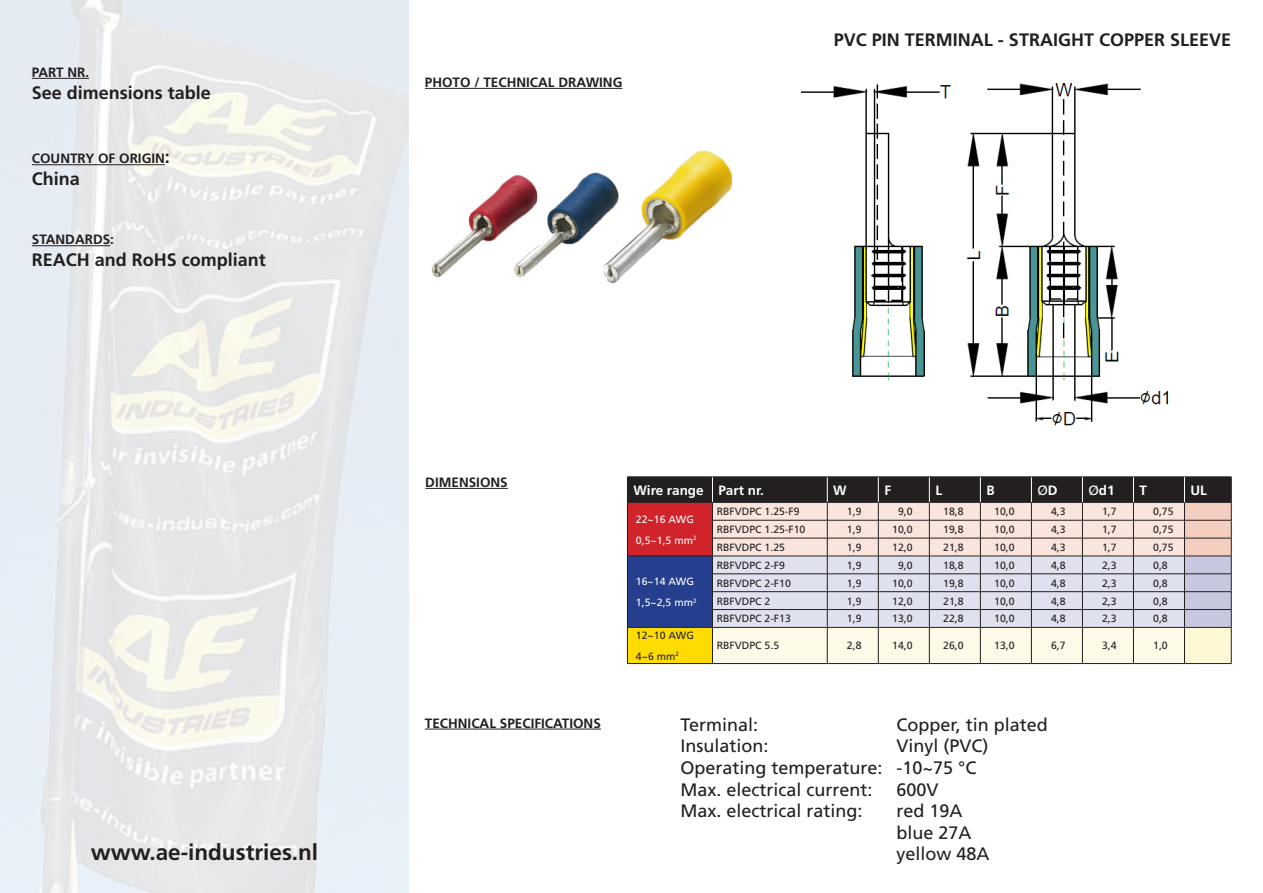
<style>
.page{position:relative;width:1263px;height:893px;background:#fff}
.page>*{position:absolute;margin:0;border:0;box-sizing:border-box;transform-origin:0 0}
.t1{font:700 22.5px "Frutiger LT Std";color:#231f20}
.t2{font:18px "Frutiger LT Std";color:#231f20}
.t3{font:700 18px "Frutiger LT Std";color:#231f20}
.t4{font:700 13.5px "Frutiger LT Std";color:#231f20}
.t5{font:700 13.5px "Frutiger LT Std";color:#fff}
.t6{font:13.5px "Frutiger LT Std";color:#fff}
.t7{font:10.5px "Frutiger LT Std";color:#231f20}
.t8{font:10.5px "Frutiger LT Std";color:#fff}
.s1{font-size:18px}
.s2{font-weight:700}
.s3{font-weight:400}
</style>
<div class="page">
<img style="left:431px;top:150px;width:302px;height:134px">
<img style="left:0;top:0;width:409px;height:893px">
<hr style="left:425px;top:88px;width:197px;height:1px;background:#231f20">
<hr style="left:425px;top:488px;width:83px;height:1px;background:#231f20">
<hr style="left:425px;top:729px;width:176px;height:1px;background:#231f20">
<hr style="left:878px;top:663px;width:51px;height:1px;background:#231f20">
<hr style="left:980px;top:663px;width:51px;height:1px;background:#231f20">
<hr style="left:1031px;top:663px;width:51px;height:1px;background:#231f20">
<hr style="left:1082px;top:663px;width:51px;height:1px;background:#231f20">
<hr style="left:1133px;top:663px;width:51px;height:1px;background:#231f20">
<hr style="left:1184px;top:663px;width:47px;height:1px;background:#231f20">
<hr style="left:627px;top:663px;width:85px;height:1px;background:#231f20">
<hr style="left:712px;top:663px;width:115px;height:1px;background:#231f20">
<hr style="left:827px;top:663px;width:51px;height:1px;background:#231f20">
<hr style="left:929px;top:663px;width:51px;height:1px;background:#231f20">
<svg style="left:627px;top:477px;width:605px;height:186px;background:#bdb0ae"></svg>
<img style="left:801px;top:83px;width:368px;height:343px">
<hr style="left:32px;top:78px;width:57px;height:1px;background:#231f20">
<hr style="left:32px;top:164px;width:133px;height:1px;background:#231f20">
<hr style="left:32px;top:245px;width:78px;height:1px;background:#231f20">
<p class="t4" style="left:32px;top:64px;width:59px">PART NR.</p>
<p class="t3" style="left:32px;top:82px;width:181px">See dimensions table</p>
<p class="t4" style="left:32px;top:151px;width:140px">COUNTRY OF ORIGIN<span class="s1">:</span></p>
<p class="t3" style="left:32px;top:168px;width:50px">China</p>
<p class="t4" style="left:32px;top:232px;width:84px">STANDARDS:</p>
<p class="t3" style="left:32px;top:249px;width:236px">REACH and RoHS compliant</p>
<p class="t1" style="left:91px;top:839px;width:229px">www.ae-industries.nl</p>
<p class="t4" style="left:425px;top:74px;width:199px">PHOTO / TECHNICAL DRAWING</p>
<p class="t3" style="left:834px;top:29px;width:399px">PVC PIN TERMINAL - STRAIGHT COPPER SLEEVE</p>
<p class="t4" style="left:425px;top:474px;width:84px">DIMENSIONS</p>
<p class="t5" style="left:633px;top:482px;width:72px">Wire range</p>
<p class="t5" style="left:718px;top:482px;width:47px">Part nr.</p>
<p class="t5" style="left:833px;top:482px;width:15px">W</p>
<p class="t5" style="left:884px;top:482px;width:8px">F</p>
<p class="t5" style="left:935px;top:482px;width:8px">L</p>
<p class="t5" style="left:986px;top:482px;width:10px">B</p>
<p class="t6" style="left:1037px;top:482px;width:22px">Ø<span class="s2">D</span></p>
<p class="t5" style="left:1088px;top:482px;width:28px"><span class="s3">Ø</span>d1</p>
<p class="t5" style="left:1139px;top:482px;width:9px">T</p>
<p class="t5" style="left:1190px;top:482px;width:18px">UL</p>
<p class="t8" style="left:636px;top:513px;width:60px">22~16 AWG</p>
<p class="t8" style="left:636px;top:534px;width:62px">0,5~1,5 mm<sup>2</sup></p>
<p class="t7" style="left:717px;top:505px;width:84px">RBFVDPC 1.25-F9</p>
<p class="t7" style="left:847px;top:505px;width:16px">1,9</p>
<p class="t7" style="left:898px;top:505px;width:16px">9,0</p>
<p class="t7" style="left:943px;top:505px;width:22px">18,8</p>
<p class="t7" style="left:994px;top:505px;width:22px">10,0</p>
<p class="t7" style="left:1051px;top:505px;width:16px">4,3</p>
<p class="t7" style="left:1102px;top:505px;width:16px">1,7</p>
<p class="t7" style="left:1153px;top:505px;width:22px">0,75</p>
<p class="t7" style="left:717px;top:523px;width:90px">RBFVDPC 1.25-F10</p>
<p class="t7" style="left:847px;top:523px;width:16px">1,9</p>
<p class="t7" style="left:892px;top:523px;width:22px">10,0</p>
<p class="t7" style="left:943px;top:523px;width:22px">19,8</p>
<p class="t7" style="left:994px;top:523px;width:22px">10,0</p>
<p class="t7" style="left:1051px;top:523px;width:16px">4,3</p>
<p class="t7" style="left:1102px;top:523px;width:16px">1,7</p>
<p class="t7" style="left:1153px;top:523px;width:22px">0,75</p>
<p class="t7" style="left:717px;top:541px;width:70px">RBFVDPC 1.25</p>
<p class="t7" style="left:847px;top:541px;width:16px">1,9</p>
<p class="t7" style="left:892px;top:541px;width:22px">12,0</p>
<p class="t7" style="left:943px;top:541px;width:22px">21,8</p>
<p class="t7" style="left:994px;top:541px;width:22px">10,0</p>
<p class="t7" style="left:1051px;top:541px;width:16px">4,3</p>
<p class="t7" style="left:1102px;top:541px;width:16px">1,7</p>
<p class="t7" style="left:1153px;top:541px;width:22px">0,75</p>
<p class="t8" style="left:636px;top:575px;width:60px">16~14 AWG</p>
<p class="t8" style="left:636px;top:596px;width:62px">1,5~2,5 mm<sup>2</sup></p>
<p class="t7" style="left:636px;top:629px;width:60px">12~10 AWG</p>
<p class="t7" style="left:636px;top:650px;width:44px">4~6 mm<sup>2</sup></p>
<p class="t7" style="left:717px;top:559px;width:70px">RBFVDPC 2-F9</p>
<p class="t7" style="left:847px;top:559px;width:16px">1,9</p>
<p class="t7" style="left:898px;top:559px;width:16px">9,0</p>
<p class="t7" style="left:943px;top:559px;width:22px">18,8</p>
<p class="t7" style="left:994px;top:559px;width:22px">10,0</p>
<p class="t7" style="left:1051px;top:559px;width:16px">4,8</p>
<p class="t7" style="left:1102px;top:559px;width:16px">2,3</p>
<p class="t7" style="left:1153px;top:559px;width:16px">0,8</p>
<p class="t7" style="left:717px;top:577px;width:76px">RBFVDPC 2-F10</p>
<p class="t7" style="left:847px;top:577px;width:16px">1,9</p>
<p class="t7" style="left:892px;top:577px;width:22px">10,0</p>
<p class="t7" style="left:943px;top:577px;width:22px">19,8</p>
<p class="t7" style="left:994px;top:577px;width:22px">10,0</p>
<p class="t7" style="left:1051px;top:577px;width:16px">4,8</p>
<p class="t7" style="left:1102px;top:577px;width:16px">2,3</p>
<p class="t7" style="left:1153px;top:577px;width:16px">0,8</p>
<p class="t7" style="left:717px;top:595px;width:55px">RBFVDPC 2</p>
<p class="t7" style="left:847px;top:595px;width:16px">1,9</p>
<p class="t7" style="left:892px;top:595px;width:22px">12,0</p>
<p class="t7" style="left:943px;top:595px;width:22px">21,8</p>
<p class="t7" style="left:994px;top:595px;width:22px">10,0</p>
<p class="t7" style="left:1051px;top:595px;width:16px">4,8</p>
<p class="t7" style="left:1102px;top:595px;width:16px">2,3</p>
<p class="t7" style="left:1153px;top:595px;width:16px">0,8</p>
<p class="t7" style="left:717px;top:613px;width:76px">RBFVDPC 2-F13</p>
<p class="t7" style="left:847px;top:613px;width:16px">1,9</p>
<p class="t7" style="left:892px;top:613px;width:22px">13,0</p>
<p class="t7" style="left:943px;top:613px;width:22px">22,8</p>
<p class="t7" style="left:994px;top:613px;width:22px">10,0</p>
<p class="t7" style="left:1051px;top:613px;width:16px">4,8</p>
<p class="t7" style="left:1102px;top:613px;width:16px">2,3</p>
<p class="t7" style="left:1153px;top:613px;width:16px">0,8</p>
<p class="t7" style="left:717px;top:640px;width:64px">RBFVDPC 5.5</p>
<p class="t7" style="left:847px;top:640px;width:16px">2,8</p>
<p class="t7" style="left:892px;top:640px;width:22px">14,0</p>
<p class="t7" style="left:943px;top:640px;width:22px">26,0</p>
<p class="t7" style="left:994px;top:640px;width:22px">13,0</p>
<p class="t7" style="left:1051px;top:640px;width:16px">6,7</p>
<p class="t7" style="left:1102px;top:640px;width:16px">3,4</p>
<p class="t7" style="left:1153px;top:640px;width:16px">1,0</p>
<p class="t4" style="left:425px;top:715px;width:177px">TECHNICAL SPECIFICATIONS</p>
<p class="t2" style="left:680px;top:714px;width:79px">Terminal:</p>
<p class="t2" style="left:896px;top:714px;width:153px">Copper, tin plated</p>
<p class="t2" style="left:680px;top:736px;width:90px">Insulation:</p>
<p class="t2" style="left:896px;top:736px;width:94px">Vinyl (PVC)</p>
<p class="t2" style="left:680px;top:757px;width:298px">Operating temperature: -10~75 °C</p>
<p class="t2" style="left:680px;top:779px;width:194px">Max. electrical current:</p>
<p class="t2" style="left:896px;top:779px;width:44px">600V</p>
<p class="t2" style="left:680px;top:800px;width:184px">Max. electrical rating:</p>
<p class="t2" style="left:896px;top:800px;width:68px">red 19A</p>
<p class="t2" style="left:896px;top:822px;width:77px">blue 27A</p>
<p class="t2" style="left:896px;top:844px;width:95px">yellow 48A</p>
</div>
